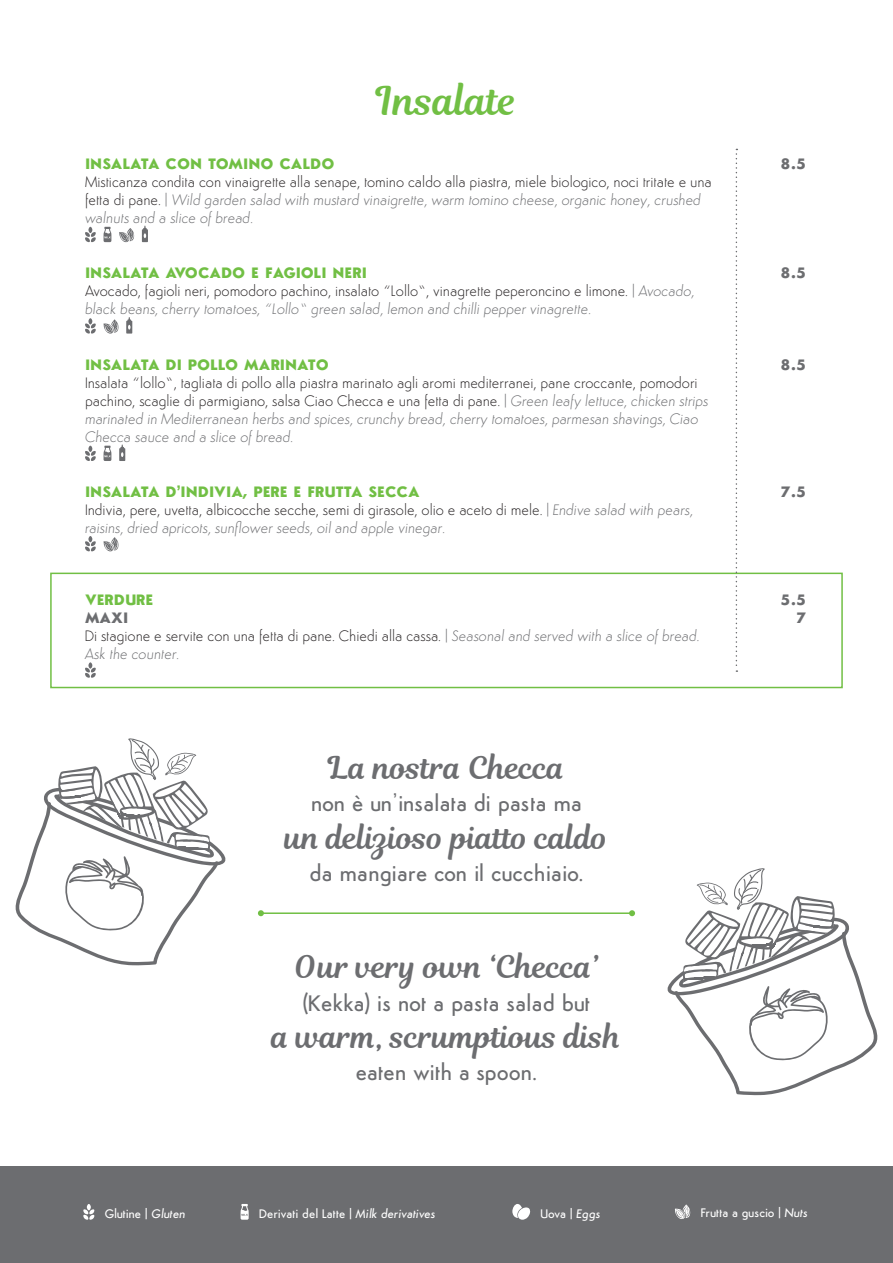
<style>
.page{position:relative;width:893px;height:1263px;background:#fff}
.page>*{position:absolute;margin:0;border:0;box-sizing:border-box;transform-origin:0 0}
.TESTI_ITA{font:39px "Magnolia Script";color:#71bf44}
.t1{font:30.9px "Magnolia Script";color:#6c6d70}
.t2{font:500 22.35px "Semplicita";color:#6c6d70}
.DESCRIZIONI_ITA{font:300 15px/18px "Semplicita";color:#231f20}
.DESCRIZIONI_ITA-2{font:italic 300 15px/18px "Semplicita";color:#6c6d70}
.PIATTI{font:700 15px "Semplicita";color:#71bf44}
.PIATTI-2{font:700 15px "Semplicita";color:#6c6d70}
.t3{font:500 12.3px "Semplicita";color:#fff}
.s1{font-style:italic;color:#6c6d70}
.s2{font-style:normal;color:#231f20}
.s3{font-style:italic}
</style>
<div class="page">
<svg style="left:85px;top:227px;width:11px;height:15px"></svg>
<svg style="left:104px;top:227px;width:7px;height:15px"></svg>
<svg style="left:119px;top:228px;width:15px;height:14px"></svg>
<svg style="left:142px;top:226px;width:6px;height:16px"></svg>
<svg style="left:85px;top:318px;width:11px;height:16px"></svg>
<svg style="left:104px;top:319px;width:15px;height:15px"></svg>
<svg style="left:126px;top:317px;width:6px;height:17px"></svg>
<svg style="left:85px;top:446px;width:11px;height:15px"></svg>
<svg style="left:104px;top:446px;width:7px;height:15px"></svg>
<svg style="left:119px;top:445px;width:6px;height:16px"></svg>
<svg style="left:85px;top:536px;width:11px;height:15px"></svg>
<svg style="left:104px;top:537px;width:15px;height:14px"></svg>
<svg style="left:85px;top:662px;width:11px;height:16px"></svg>
<div style="left:50px;top:573px;width:793px;height:115px;border:2px solid #71bf44"></div>
<div style="left:0;top:1166px;width:893px;height:97px;background:#6c6d70"></div>
<svg style="left:83px;top:1204px;width:11px;height:16px"></svg>
<svg style="left:512px;top:1204px;width:18px;height:16px"></svg>
<svg style="left:241px;top:1204px;width:8px;height:16px"></svg>
<svg style="left:675px;top:1204px;width:15px;height:15px"></svg>
<svg style="left:667px;top:868px;width:211px;height:227px"></svg>
<svg style="left:15px;top:738px;width:211px;height:227px"></svg>
<hr style="left:261px;top:912px;width:371px;height:2px;background:#71bf44">
<svg style="left:258px;top:910px;width:6px;height:6px"></svg>
<svg style="left:629px;top:910px;width:6px;height:6px"></svg>
<svg style="left:736px;top:149px;width:1px;height:523px"></svg>
<p class="TESTI_ITA" style="left:376px;top:72px;width:142px">Insalate</p>
<p class="PIATTI" style="left:85px;top:153px;width:251px">INSALATA CON TOMINO CALDO</p>
<p class="PIATTI-2" style="left:780px;top:153px;width:28px">8.5</p>
<p class="DESCRIZIONI_ITA" style="left:85px;top:172px;width:628px">Misticanza condita con vinaigrette alla senape, tomino caldo alla piastra, miele biologico, noci tritate e una fetta di pane. <span class="s1">| Wild garden salad with mustard vinaigrette, warm tomino cheese, organic honey, crushed walnuts and a slice of bread.</span></p>
<p class="PIATTI" style="left:85px;top:262px;width:283px">INSALATA AVOCADO E FAGIOLI NERI</p>
<p class="PIATTI-2" style="left:780px;top:262px;width:28px">8.5</p>
<p class="DESCRIZIONI_ITA-2" style="left:85px;top:282px;width:611px"><span class="s2">Avocado, fagioli neri, pomodoro pachino, insalato “Lollo”, vinagrette peperoncino e limone.</span> | Avocado, black beans, cherry tomatoes, “Lollo” green salad, lemon and chilli pepper vinagrette.</p>
<p class="PIATTI" style="left:85px;top:354px;width:245px">INSALATA DI POLLO MARINATO</p>
<p class="PIATTI-2" style="left:780px;top:354px;width:28px">8.5</p>
<p class="DESCRIZIONI_ITA" style="left:85px;top:373px;width:625px">Insalata “lollo”, tagliata di pollo alla piastra marinato agli aromi mediterranei, pane croccante, pomodori pachino, scaglie di parmigiano, salsa Ciao Checca e una fetta di pane. <span class="s1">| Green leafy lettuce, chicken strips marinated in Mediterranean herbs and spices, crunchy bread, cherry tomatoes, parmesan shavings, Ciao Checca sauce and a slice of bread.</span></p>
<p class="PIATTI" style="left:85px;top:481px;width:336px">INSALATA D’INDIVIA, PERE E FRUTTA SECCA</p>
<p class="PIATTI-2" style="left:780px;top:481px;width:28px">7.5</p>
<p class="DESCRIZIONI_ITA-2" style="left:85px;top:500px;width:610px"><span class="s2">Indivia, pere, uvetta, albicocche secche, semi di girasole, olio e aceto di mele.</span> | Endive salad with pears, raisins, dried apricots, sunflower seeds, oil and apple vinegar.</p>
<p class="PIATTI" style="left:85px;top:590px;width:70px">VERDURE</p>
<p class="PIATTI-2" style="left:780px;top:590px;width:28px">5.5</p>
<p class="PIATTI-2" style="left:85px;top:608px;width:45px">MAXI</p>
<p class="PIATTI-2" style="left:796px;top:608px;width:12px">7</p>
<p class="DESCRIZIONI_ITA" style="left:85px;top:627px;width:616px">Di stagione e servite con una fetta di pane. Chiedi alla cassa. <span class="s1">| Seasonal and served with a slice of bread.<br>Ask the counter.</span></p>
<p class="t1" style="left:328px;top:745px;width:238px">La nostra Checca</p>
<p class="t2" style="left:311px;top:789px;width:273px">non è un’insalata di pasta ma</p>
<p class="t1" style="left:285px;top:815px;width:325px">un delizioso piatto caldo</p>
<p class="t2" style="left:309px;top:858px;width:276px">da mangiare con il cucchiaio.</p>
<p class="t1" style="left:295px;top:945px;width:305px">Our very own ‘Checca’</p>
<p class="t2" style="left:303px;top:988px;width:289px">(Kekka) is not a pasta salad but</p>
<p class="t1" style="left:272px;top:1014px;width:351px">a warm, scrumptious dish</p>
<p class="t2" style="left:356px;top:1058px;width:183px">eaten with a spoon.</p>
<p class="t3" style="left:105px;top:1205px;width:82px">Glutine | <span class="s3">Gluten</span></p>
<p class="t3" style="left:259px;top:1205px;width:178px">Derivati del Latte | <span class="s3">Milk derivatives</span></p>
<p class="t3" style="left:541px;top:1205px;width:62px">Uova | <span class="s3">Eggs</span></p>
<p class="t3" style="left:701px;top:1204px;width:109px">Frutta a guscio | <span class="s3">Nuts</span></p>
</div>
